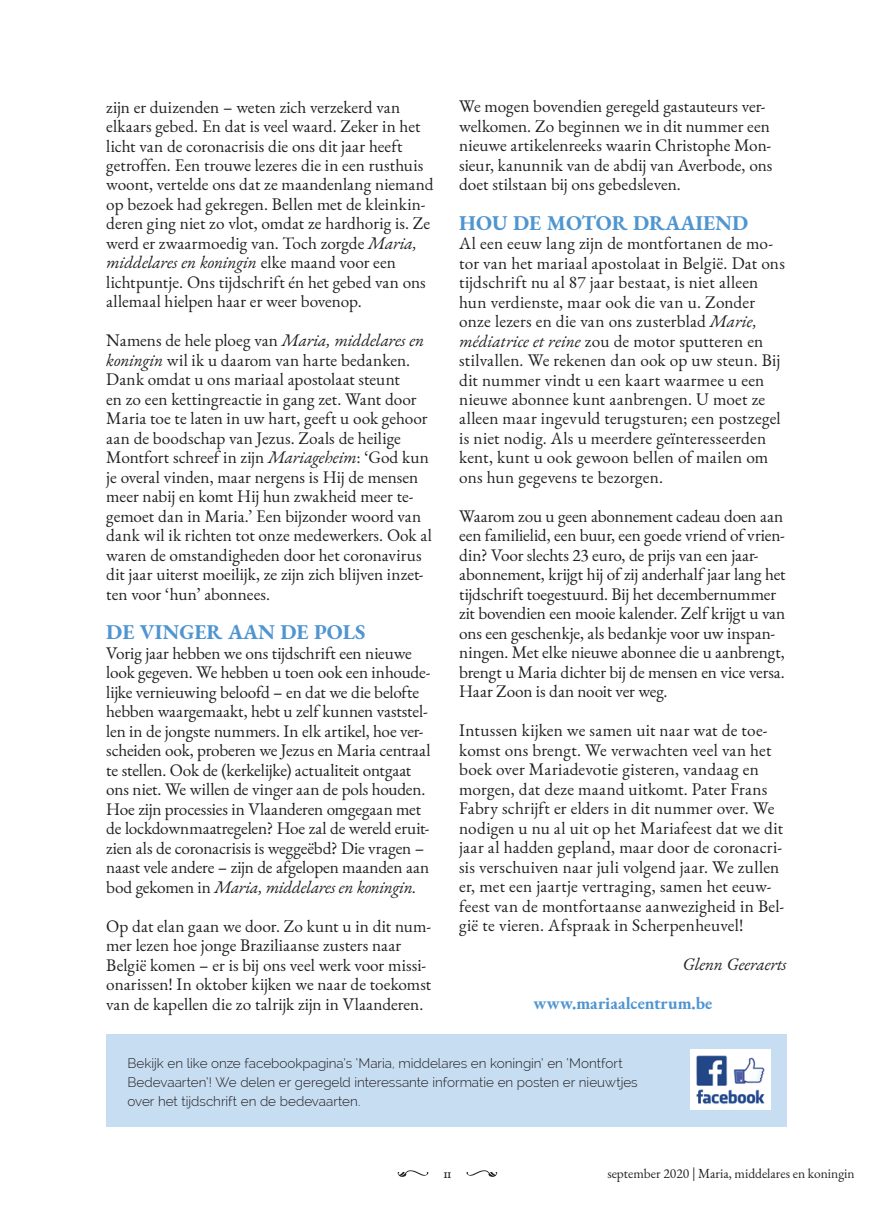
<style>
.page{position:relative;width:893px;height:1212px;background:#fff}
.page>*{position:absolute;margin:0;border:0;box-sizing:border-box;transform-origin:0 0}
.t1{font:700 21px "EB Garamond";color:#4f95d0}
.t2{font:17.25px/19.5px "EB Garamond";color:#231f20}
.t3{font:700 17.25px "EB Garamond";letter-spacing:.005em;color:#4f95d0}
.t4{font:italic 17.25px "EB Garamond";letter-spacing:-.01em;color:#231f20}
.t5{font:300 13.5px/18.6px "Raleway";color:#231f20}
.t6{font:13.5px "EB Garamond";color:#231f20}
.t7{font:13.5px "EB Garamond 08";color:#231f20}
.s1{font-style:italic}
</style>
<div class="page">
<div style="left:106px;top:1034px;width:681px;height:93px;background:#c7ddf2"></div>
<img style="left:690px;top:1050px;width:80px;height:60px">
<svg style="left:397px;top:1170px;width:31px;height:7px"></svg>
<svg style="left:466px;top:1170px;width:31px;height:7px"></svg>
<p class="t2" style="left:106px;top:97px;width:329px">zijn er duizenden – weten zich verzekerd van elkaars gebed. En dat is veel waard. Zeker in het licht van de coronacrisis die ons dit jaar heeft getroffen. Een trouwe lezeres die in een rusthuis woont, vertelde ons dat ze maandenlang niemand op bezoek had gekregen. Bellen met de kleinkin&shy;deren ging niet zo vlot, omdat ze hardhorig is. Ze werd er zwaarmoedig van. Toch zorgde <span class="s1">Maria, middelares en koningin</span> elke maand voor een lichtpuntje. Ons tijdschrift én het gebed van ons allemaal hielpen haar er weer bovenop.</p>
<p class="t2" style="left:106px;top:331px;width:327px">Namens de hele ploeg van <span class="s1">Maria, middelares en koningin</span> wil ik u daarom van harte bedanken.<br>Dank omdat u ons mariaal apostolaat steunt<br>en zo een kettingreactie in gang zet. Want door Maria toe te laten in uw hart, geeft u ook gehoor aan de boodschap van Jezus. Zoals de heilige Montfort schreef in zijn <span class="s1">Mariageheim</span>: ‘God kun je overal vinden, maar nergens is Hij de mensen meer nabij en komt Hij hun zwakheid meer te&shy;gemoet dan in Maria.’ Een bijzonder woord van dank wil ik richten tot onze medewerkers. Ook al waren de omstandigheden door het coronavirus dit jaar uiterst moeilijk, ze zijn zich blijven inzet&shy;ten voor ‘hun’ abonnees.</p>
<p class="t1" style="left:106px;top:617px;width:261px">DE VINGER AAN DE POLS</p>
<p class="t2" style="left:106px;top:643px;width:326px">Vorig jaar hebben we ons tijdschrift een nieuwe look gegeven. We hebben u toen ook een inhoude&shy;lijke vernieuwing beloofd – en dat we die belofte hebben waargemaakt, hebt u zelf kunnen vaststel&shy;len in de jongste nummers. In elk artikel, hoe ver&shy;scheiden ook, proberen we Jezus en Maria centraal te stellen. Ook de (kerkelijke) actualiteit ontgaat ons niet. We willen de vinger aan de pols houden.<br>Hoe zijn processies in Vlaanderen omgegaan met de lockdownmaatregelen? Hoe zal de wereld eruit&shy;zien als de coronacrisis is weggeëbd? Die vragen – naast vele andere – zijn de afgelopen maanden aan bod gekomen in <span class="s1">Maria, middelares en koningin.</span></p>
<p class="t2" style="left:106px;top:916px;width:327px">Op dat elan gaan we door. Zo kunt u in dit num&shy;mer lezen hoe jonge Braziliaanse zusters naar België komen – er is bij ons veel werk voor missi&shy;onarissen! In oktober kijken we naar de toekomst van de kapellen die zo talrijk zijn in Vlaanderen.</p>
<p class="t2" style="left:459px;top:97px;width:315px">We mogen bovendien geregeld gastauteurs ver&shy;welkomen. Zo beginnen we in dit nummer een nieuwe artikelenreeks waarin Christophe Mon&shy;sieur, kanunnik van de abdij van Averbode, ons doet stilstaan bij ons gebedsleven.</p>
<p class="t1" style="left:459px;top:208px;width:290px">HOU DE MOTOR DRAAIEND</p>
<p class="t2" style="left:459px;top:234px;width:327px">Al een eeuw lang zijn de montfortanen de mo&shy;tor van het mariaal apostolaat in België. Dat ons tijdschrift nu al 87 jaar bestaat, is niet alleen hun verdienste, maar ook die van u. Zonder onze lezers en die van ons zusterblad <span class="s1">Marie, médiatrice et reine</span> zou de motor sputteren en stilvallen. We rekenen dan ook op uw steun. Bij dit nummer vindt u een kaart waarmee u een nieuwe abonnee kunt aanbrengen. U moet ze alleen maar ingevuld terugsturen; een postzegel is niet nodig. Als u meerdere geïnteresseerden kent, kunt u ook gewoon bellen of mailen om ons hun gegevens te bezorgen.</p>
<p class="t2" style="left:459px;top:506px;width:328px">Waarom zou u geen abonnement cadeau doen aan een familielid, een buur, een goede vriend of vrien&shy;din? Voor slechts 23 euro, de prijs van een jaar&shy;abonnement, krijgt hij of zij anderhalf jaar lang het tijdschrift toegestuurd. Bij het decembernummer zit bovendien een mooie kalender. Zelf krijgt u van ons een geschenkje, als bedankje voor uw inspan&shy;ningen. Met elke nieuwe abonnee die u aanbrengt, brengt u Maria dichter bij de mensen en vice versa.<br>Haar Zoon is dan nooit ver weg.</p>
<p class="t2" style="left:459px;top:721px;width:327px">Intussen kijken we samen uit naar wat de toe&shy;komst ons brengt. We verwachten veel van het boek over Mariadevotie gisteren, vandaag en morgen, dat deze maand uitkomt. Pater Frans Fabry schrijft er elders in dit nummer over. We nodigen u nu al uit op het Mariafeest dat we dit jaar al hadden gepland, maar door de coronacri&shy;sis verschuiven naar juli volgend jaar. We zullen er, met een jaartje vertraging, samen het eeuw&shy;feest van de montfortaanse aanwezigheid in Bel&shy;gië te vieren. Afspraak in Scherpenheuvel!</p>
<p class="t4" style="left:683px;top:953px;width:105px">Glenn Geeraerts</p>
<p class="t3" style="left:534px;top:991px;width:180px">www.mariaalcentrum.be</p>
<p class="t5" style="left:128px;top:1054px;width:512px">Bekijk en like onze facebookpagina’s ‘Maria, middelares en koningin’ en ‘Montfort<br>Bedevaarten’! We delen er geregeld interessante informatie en posten er nieuwtjes over het tijdschrift en de bedevaarten.</p>
<p class="t7" style="left:444px;top:1165px;width:9px">11</p>
<p class="t6" style="left:607px;top:1165px;width:249px">september 2020 | Maria, middelares en koningin</p>
</div>
